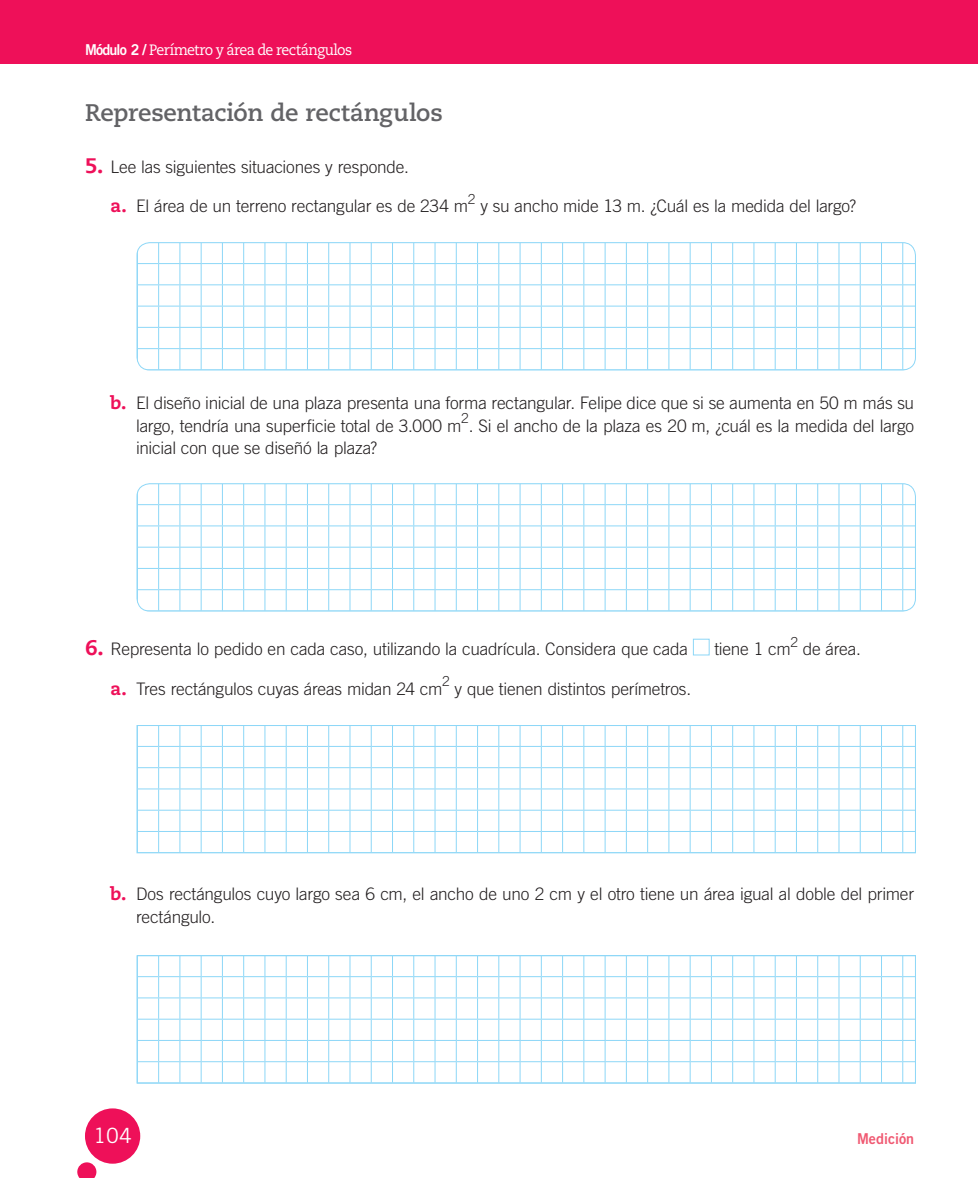
<style>
.page{position:relative;width:978px;height:1178px;background:#fff}
.page>*{position:absolute;margin:0;border:0;box-sizing:border-box;transform-origin:0 0}
.t1{font:700 24px "Caecilia LT Std";letter-spacing:-.01em;color:#636366}
.t2{font:21px "Trade Gothic LT Std";color:#fff}
.t3{font:300 17.25px/22.5px "Trade Gothic LT Std";letter-spacing:-.015em;color:#231f20;text-align:right}
.t4{font:15px "Caecilia LT Std";letter-spacing:-.045em;color:#fff;scale:.95 1}
.t5{font:15px "Trade Gothic LT Std Bd 2";color:#f05972;scale:.95 1}
.t6{font:300 13.8px "Trade Gothic LT Std";color:#231f20}
.s1{font-family:"Trade Gothic LT Std Bd 2"}
.s2{font-family:"Caecilia LT Std";font-weight:800;font-size:21px;color:#ee1059}
.s3{font-family:"Caecilia LT Std";font-weight:800;font-size:18px;color:#ee1059}
</style>
<div class="page">
<div style="left:0;top:0;width:978px;height:64px;background:#ee1059"></div>
<div style="left:693px;top:639px;width:17px;height:16px;border:1px solid #8dd7f7"></div>
<svg style="left:137px;top:243px;width:778px;height:127px"></svg>
<div style="left:137px;top:242px;width:779px;height:128px;border:1px solid #8dd7f7;border-radius:13px"></div>
<svg style="left:137px;top:484px;width:778px;height:127px"></svg>
<div style="left:137px;top:483px;width:779px;height:128px;border:1px solid #8dd7f7;border-radius:13px"></div>
<svg style="left:139px;top:727px;width:775px;height:124px"></svg>
<div style="left:137px;top:725px;width:779px;height:128px;border:1px solid #8dd7f7"></div>
<svg style="left:139px;top:957px;width:775px;height:124px"></svg>
<div style="left:137px;top:955px;width:779px;height:128px;border:1px solid #8dd7f7"></div>
<div style="left:85px;top:1108px;width:55px;height:56px;background:#ee1059;border-radius:50%"></div>
<svg style="left:77px;top:1162px;width:19px;height:16px"></svg>
<p class="t4" style="left:85px;top:41px;width:283px"><span class="s1">Módulo 2 /</span> Perímetro y área de rectángulos</p>
<h1 class="t1" style="left:85px;top:98px;width:359px">Representación de rectángulos</h1>
<p class="t3" style="left:85px;top:155px;width:325px"><span class="s2">5.</span> Lee las siguientes situaciones y responde.</p>
<p class="t3" style="left:111px;top:195px;width:359px"><span class="s3">a.</span> El área de un terreno rectangular es de 234 m</p>
<p class="t6" style="left:468px;top:191px;width:9px">2</p>
<p class="t3" style="left:480px;top:195px;width:377px">y su ancho mide 13 m. ¿Cuál es la medida del largo?</p>
<p class="t3" style="left:111px;top:392px;width:805px"><span class="s3">b.</span> El diseño inicial de una plaza presenta una forma rectangular. Felipe dice que si se aumenta en 50 m más su largo, tendría una superficie total de 3.000 m . Si el ancho de la plaza es 20 m, ¿cuál es la medida del largo</p>
<p class="t6" style="left:461px;top:410px;width:9px">2</p>
<p class="t3" style="left:136px;top:437px;width:243px">inicial con que se diseñó la plaza?</p>
<p class="t6" style="left:790px;top:634px;width:9px">2</p>
<p class="t3" style="left:85px;top:638px;width:605px"><span class="s2">6.</span> Representa lo pedido en cada caso, utilizando la cuadrícula. Considera que cada</p>
<p class="t3" style="left:714px;top:638px;width:78px">tiene 1 cm</p>
<p class="t3" style="left:803px;top:638px;width:60px">de área.</p>
<p class="t6" style="left:442px;top:673px;width:9px">2</p>
<p class="t3" style="left:111px;top:677px;width:333px"><span class="s3">a.</span> Tres rectángulos cuyas áreas midan 24 cm</p>
<p class="t3" style="left:455px;top:677px;width:238px">y que tienen distintos perímetros.</p>
<p class="t3" style="left:136px;top:882px;width:780px;text-align:left;text-indent:-26px"><span class="s3">b.</span> Dos rectángulos cuyo largo sea 6 cm, el ancho de uno 2 cm y el otro tiene un área igual al doble del primer rectángulo.</p>
<p class="t2" style="left:93px;top:1123px;width:40px">104</p>
<p class="t5" style="left:857px;top:1129px;width:62px">Medición</p>
</div>
